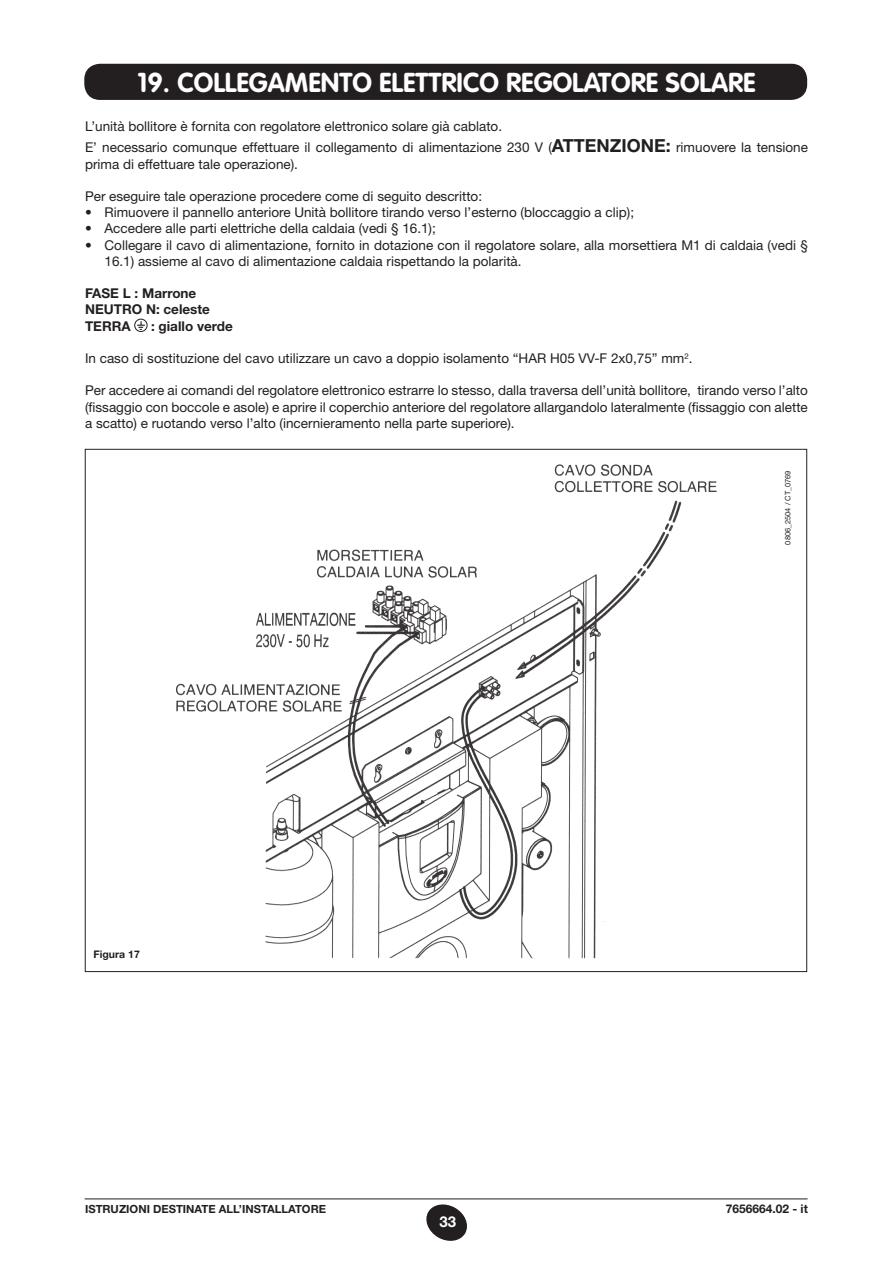
<style>
.page{position:relative;width:893px;height:1263px;background:#fff}
.page>*{position:absolute;margin:0;border:0;box-sizing:border-box;transform-origin:0 0}
.titolo{font:700 27px "VAG Rounded Std";color:#fff}
.t1{font:700 15px "Helvetica Neue LT Std";color:#fff}
.testo{font:13.5px/16.2px "Helvetica Neue LT Std";color:#231f20}
.testo-2{font:700 13.5px "Helvetica Neue LT Std";color:#231f20}
.t2{font:700 12px "Helvetica Neue LT Std";color:#231f20}
.t3{font:700 11.25px "Helvetica Neue LT Std";color:#231f20}
.testo-3{font:700 10.5px "Helvetica Neue LT Std";color:#231f20}
.titolo_bis{font:7.5px "Helvetica Neue LT Std";color:#231f20}
.s1{font-weight:700;font-size:18px}
</style>
<div class="page">
<svg style="left:426px;top:1204px;width:41px;height:37px"></svg>
<hr style="left:85px;top:1198px;width:723px;height:1px;background:#231f20">
<div style="left:85px;top:65px;width:721px;height:34px;background:#231f20;border-radius:15px"></div>
<div style="left:84px;top:64px;width:723px;height:36px;border:2px solid #231f20;border-radius:15px"></div>
<div style="left:135px;top:319px;width:12px;height:13px;border:1px solid #231f20;border-radius:50%"></div>
<svg style="left:137px;top:321px;width:8px;height:9px"></svg>
<img style="left:176px;top:464px;width:541px;height:495px">
<p class="titolo" style="left:137px;top:67px;width:620px">19. COLLEGAMENTO ELETTRICO REGOLATORE SOLARE</p>
<p class="testo" style="left:85px;top:118px;width:419px">L’unità bollitore è fornita con regolatore elettronico solare già cablato.</p>
<p class="testo" style="left:85px;top:139px;width:724px">E’ necessario comunque effettuare il collegamento di alimentazione 230 V (<span class="s1">ATTENZIONE:</span> rimuovere la tensione prima di effettuare tale operazione).</p>
<p class="testo" style="left:85px;top:188px;width:399px">Per eseguire tale operazione procedere come di seguito descritto:</p>
<p class="testo" style="left:85px;top:204px;width:551px">• Rimuovere il pannello anteriore Unità bollitore tirando verso l’esterno (bloccaggio a clip);</p>
<p class="testo" style="left:85px;top:220px;width:352px">• Accedere alle parti elettriche della caldaia (vedi § 16.1);</p>
<p class="testo" style="left:105px;top:237px;width:705px;text-indent:-20px">• Collegare il cavo di alimentazione, fornito in dotazione con il regolatore solare, alla morsettiera M1 di caldaia (vedi §<br>16.1) assieme al cavo di alimentazione caldaia rispettando la polarità.</p>
<p class="testo-2" style="left:85px;top:285px;width:113px">FASE L : Marrone</p>
<p class="testo-2" style="left:85px;top:301px;width:126px">NEUTRO N: celeste</p>
<p class="testo-2" style="left:85px;top:317px;width:47px">TERRA</p>
<p class="testo-2" style="left:151px;top:317px;width:83px">: giallo verde</p>
<p class="testo" style="left:85px;top:350px;width:609px">In caso di sostituzione del cavo utilizzare un cavo a doppio isolamento “HAR H05 VV-F 2x0,75” mm<sup>2</sup>.</p>
<p class="testo" style="left:85px;top:382px;width:724px;text-align:justify">Per accedere ai comandi del regolatore elettronico estrarre lo stesso, dalla traversa dell’unità bollitore, tirando verso l’alto (fissaggio con boccole e asole) e aprire il coperchio anteriore del regolatore allargandolo lateralmente (fissaggio con alette a scatto) e ruotando verso l’alto (incernieramento nella parte superiore).</p>
<p class="testo-3" style="left:94px;top:948px;width:48px">Figura 17</p>
<p class="titolo_bis" style="left:783px;top:545px;width:75px;rotate:-90deg">0806_2504 / CT_0769</p>
<p class="t3" style="left:85px;top:1202px;width:243px">ISTRUZIONI DESTINATE ALL’INSTALLATORE</p>
<p class="t2" style="left:726px;top:1202px;width:84px">7656664.02 - it</p>
<p class="t1" style="left:439px;top:1212px;width:18px">33</p>
</div>
